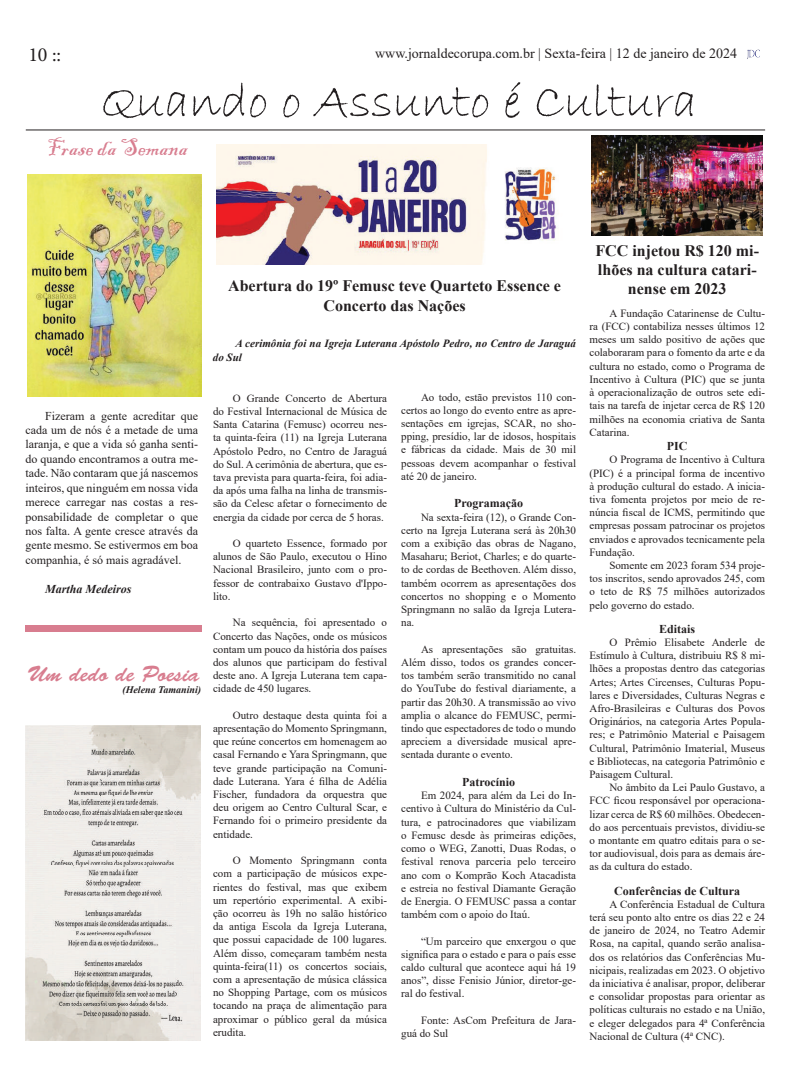
<style>
.page{position:relative;width:791px;height:1078px;background:#fff}
.page>*{position:absolute;margin:0;border:0;box-sizing:border-box;transform-origin:0 0}
.t1{font:50px "Bradley Hand ITC";color:#231f20}
.t2{font:25px "Blackadder ITC";color:#d87d8f}
.t3{font:22px "Brush Script Std";color:#d87d8f}
.t4{font:20px "Minion Pro";color:#231f20}
.t5{font:700 16px/19.2px "Times New Roman";color:#231f20;text-align:center}
.t6{font:14px "Times New Roman";color:#231f20}
.t7{font:12px/14.4px "Times New Roman";color:#231f20;text-align:justify}
.t8{font:700 12px "Times New Roman";color:#231f20}
.t9{font:italic 700 12px "Times New Roman";color:#231f20}
.t10{font:11px/13.2px "Times New Roman";color:#231f20;text-align:justify}
.t11{font:italic 700 11px/13.2px "Times New Roman";color:#231f20}
.t12{font:italic 700 10px "Times New Roman";color:#231f20}
</style>
<div class="page">
<svg style="left:747px;top:50px;width:13px;height:9px"></svg>
<div style="left:25px;top:625px;width:177px;height:7px;background:#d87d8f"></div>
<hr style="left:26px;top:129px;width:739px;height:1px;background:#231f20">
<img style="left:25px;top:725px;width:176px;height:315px">
<img style="left:27px;top:174px;width:174px;height:222px">
<img style="left:216px;top:144px;width:343px;height:121px">
<img style="left:591px;top:136px;width:171px;height:99px">
<h3 class="t4" style="left:28px;top:42px;width:34px">10 ::</h3>
<p class="t6" style="left:375px;top:43px;width:363px">www.jornaldecorupa.com.br | Sexta-feira | 12 de janeiro de 2024</p>
<h1 class="t1" style="left:100px;top:70px;width:598px">Quando o Assunto é Cultura</h1>
<h2 class="t2" style="left:46px;top:132px;width:143px">Frase da Semana</h2>
<h3 class="t5" style="left:228px;top:276px;width:334px">Abertura do 19º Femusc teve Quarteto Essence e<br>Concerto das Nações</h3>
<p class="t11" style="left:213px;top:337px;width:365px;text-indent:23px">A cerimônia foi na Igreja Luterana Apóstolo Pedro, no Centro de Jaraguá do Sul</p>
<p class="t7" style="left:25px;top:408px;width:174px;text-indent:20px">Fizeram a gente acreditar que cada um de nós é a metade de uma laranja, e que a vida só ganha senti&shy;do quando encontramos a outra me&shy;tade. Não contaram que já nascemos inteiros, que ninguém em nossa vida merece carregar nas costas a res&shy;ponsabilidade de completar o que nos falta. A gente cresce através da gente mesmo. Se estivermos em boa companhia, é só mais agradável.</p>
<p class="t9" style="left:45px;top:580px;width:88px">Martha Medeiros</p>
<h3 class="t3" style="left:27px;top:661px;width:174px">Um dedo de Poesia</h3>
<p class="t12" style="left:122px;top:682px;width:80px">(Helena Tamanini)</p>
<p class="t10" style="left:213px;top:391px;width:176px;text-indent:20px">O Grande Concerto de Abertura do Festival Internacional de Música de Santa Catarina (Femusc) ocorreu nes&shy;ta quinta-feira (11) na Igreja Luterana Apóstolo Pedro, no Centro de Jaraguá do Sul. A cerimônia de abertura, que es&shy;tava prevista para quarta-feira, foi adia&shy;da após uma falha na linha de transmis&shy;são da Celesc afetar o fornecimento de energia da cidade por cerca de 5 horas.</p>
<p class="t10" style="left:213px;top:536px;width:176px;text-indent:20px">O quarteto Essence, formado por alunos de São Paulo, executou o Hino Nacional Brasileiro, junto com o pro&shy;fessor de contrabaixo Gustavo d'Ippo&shy;lito.</p>
<p class="t10" style="left:213px;top:615px;width:176px;text-indent:20px">Na sequência, foi apresentado o Concerto das Nações, onde os músicos contam um pouco da história dos países dos alunos que participam do festival deste ano. A Igreja Luterana tem capa&shy;cidade de 450 lugares.</p>
<p class="t10" style="left:213px;top:708px;width:176px;text-indent:20px">Outro destaque desta quinta foi a apresentação do Momento Springmann, que reúne concertos em homenagem ao casal Fernando e Yara Springmann, que teve grande participação na Comuni&shy;dade Luterana. Yara é filha de Adélia Fischer, fundadora da orquestra que deu origem ao Centro Cultural Scar, e Fernando foi o primeiro presidente da entidade.</p>
<p class="t10" style="left:213px;top:853px;width:176px;text-indent:20px">O Momento Springmann conta com a participação de músicos expe&shy;rientes do festival, mas que exibem um repertório experimental. A exibi&shy;ção ocorreu às 19h no salão histórico da antiga Escola da Igreja Luterana, que possui capacidade de 100 lugares.<br>Além disso, começaram também nesta quinta-feira(11) os concertos sociais, com a apresentação de música clássica no Shopping Partage, com os músicos tocando na praça de alimentação para aproximar o público geral da música erudita.</p>
<p class="t10" style="left:401px;top:390px;width:176px;text-indent:20px">Ao todo, estão previstos 110 con&shy;certos ao longo do evento entre as apre&shy;sentações em igrejas, SCAR, no sho&shy;pping, presídio, lar de idosos, hospitais e fábricas da cidade. Mais de 30 mil pessoas devem acompanhar o festival até 20 de janeiro.</p>
<p class="t8" style="left:454px;top:494px;width:71px">Programação</p>
<p class="t10" style="left:401px;top:510px;width:176px;text-indent:20px">Na sexta-feira (12), o Grande Con&shy;certo na Igreja Luterana será às 20h30 com a exibição das obras de Nagano, Masaharu; Beriot, Charles; e do quarte&shy;to de cordas de Beethoven. Além disso, também ocorrem as apresentações dos concertos no shopping e o Momento Springmann no salão da Igreja Lutera&shy;na.</p>
<p class="t10" style="left:401px;top:642px;width:176px;text-indent:20px">As apresentações são gratuitas.<br>Além disso, todos os grandes concer&shy;tos também serão transmitido no canal do YouTube do festival diariamente, a partir das 20h30. A transmissão ao vivo amplia o alcance do FEMUSC, permi&shy;tindo que espectadores de todo o mundo apreciem a diversidade musical apre&shy;sentada durante o evento.</p>
<p class="t8" style="left:462px;top:773px;width:55px">Patrocínio</p>
<p class="t10" style="left:401px;top:788px;width:176px;text-indent:20px">Em 2024, para além da Lei do In&shy;centivo à Cultura do Ministério da Cul&shy;tura, e patrocinadores que viabilizam o Femusc desde às primeiras edições, como o WEG, Zanotti, Duas Rodas, o festival renova parceria pelo terceiro ano com o Komprão Koch Atacadista e estreia no festival Diamante Geração de Energia. O FEMUSC passa a contar também com o apoio do Itaú.</p>
<p class="t10" style="left:401px;top:933px;width:176px;text-indent:20px">“Um parceiro que enxergou o que significa para o estado e para o país esse caldo cultural que acontece aqui há 19 anos”, disse Fenisio Júnior, diretor-ge&shy;ral do festival.</p>
<p class="t10" style="left:401px;top:1012px;width:176px;text-indent:20px">Fonte: AsCom Prefeitura de Jara&shy;guá do Sul</p>
<h3 class="t5" style="left:595px;top:240px;width:165px">FCC injetou R$ 120 mi&shy;lhões na cultura catari&shy;nense em 2023</h3>
<p class="t10" style="left:589px;top:306px;width:177px;text-indent:20px">A Fundação Catarinense de Cultu&shy;ra (FCC) contabiliza nesses últimos 12 meses um saldo positivo de ações que colaboraram para o fomento da arte e da cultura no estado, como o Programa de Incentivo à Cultura (PIC) que se junta à operacionalização de outros sete edi&shy;tais na tarefa de injetar cerca de R$ 120 milhões na economia criativa de Santa Catarina.</p>
<p class="t8" style="left:667px;top:437px;width:22px">PIC</p>
<p class="t10" style="left:589px;top:452px;width:177px;text-indent:20px">O Programa de Incentivo à Cultura (PIC) é a principal forma de incentivo à produção cultural do estado. A inicia&shy;tiva fomenta projetos por meio de re&shy;núncia fiscal de ICMS, permitindo que empresas possam patrocinar os projetos enviados e aprovados tecnicamente pela Fundação.</p>
<p class="t10" style="left:589px;top:558px;width:177px;text-indent:20px">Somente em 2023 foram 534 proje&shy;tos inscritos, sendo aprovados 245, com o teto de R$ 75 milhões autorizados pelo governo do estado.</p>
<p class="t8" style="left:659px;top:620px;width:38px">Editais</p>
<p class="t10" style="left:589px;top:635px;width:177px;text-indent:20px">O Prêmio Elisabete Anderle de Estímulo à Cultura, distribuiu R$ 8 mi&shy;lhões a propostas dentro das categorias Artes; Artes Circenses, Culturas Popu&shy;lares e Diversidades, Culturas Negras e Afro-Brasileiras e Culturas dos Povos Originários, na categoria Artes Popula&shy;res; e Patrimônio Material e Paisagem Cultural, Patrimônio Imaterial, Museus e Bibliotecas, na categoria Patrimônio e Paisagem Cultural.</p>
<p class="t10" style="left:589px;top:780px;width:177px;text-indent:20px">No âmbito da Lei Paulo Gustavo, a FCC ficou responsável por operaciona&shy;lizar cerca de R$ 60 milhões. Obedecen&shy;do aos percentuais previstos, dividiu-se o montante em quatro editais para o se&shy;tor audiovisual, dois para as demais áre&shy;as da cultura do estado.</p>
<p class="t8" style="left:614px;top:881px;width:127px">Conferências de Cultura</p>
<p class="t10" style="left:589px;top:896px;width:177px;text-indent:20px">A Conferência Estadual de Cultura terá seu ponto alto entre os dias 22 e 24 de janeiro de 2024, no Teatro Ademir Rosa, na capital, quando serão analisa&shy;dos os relatórios das Conferências Mu&shy;nicipais, realizadas em 2023. O objetivo da iniciativa é analisar, propor, deliberar e consolidar propostas para orientar as políticas culturais no estado e na União, e eleger delegados para 4ª Conferência Nacional de Cultura (4ª CNC).</p>
</div>
